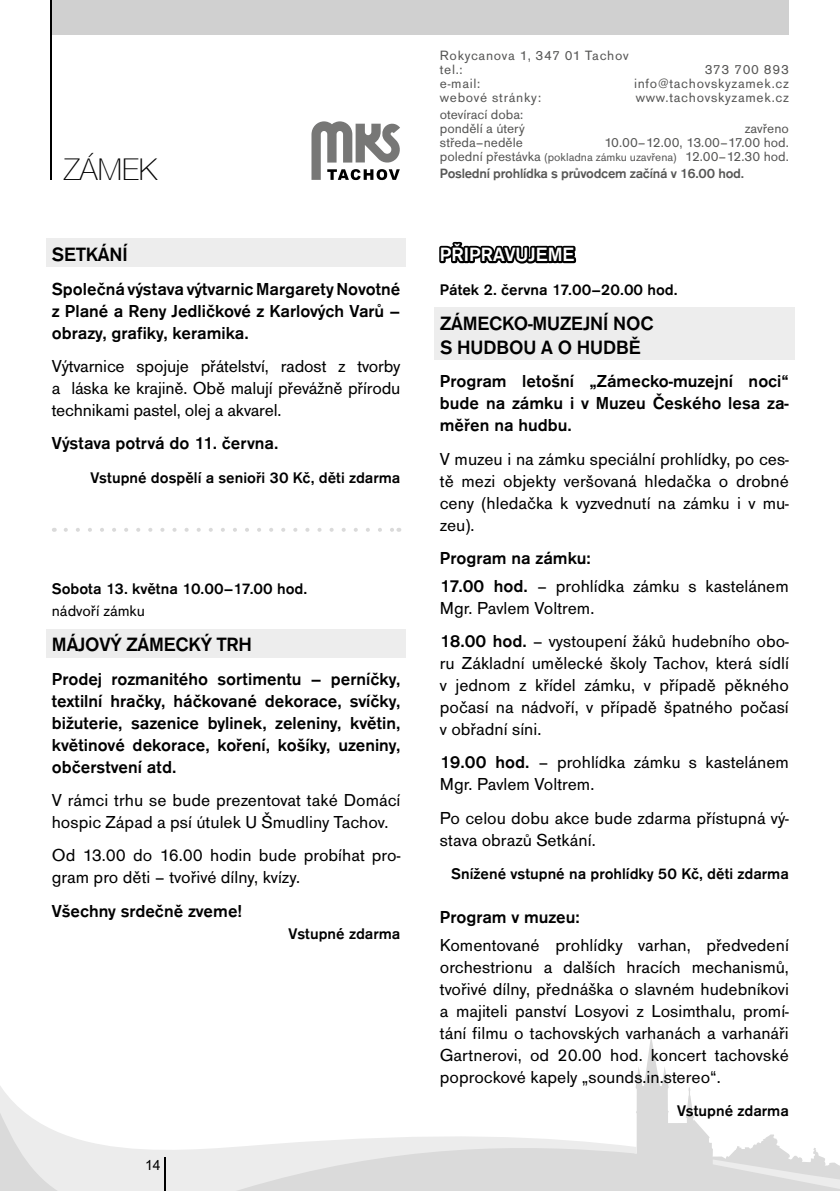
<style>
.page{position:relative;width:840px;height:1191px;background:#fff}
.page>*{position:absolute;margin:0;border:0;box-sizing:border-box;transform-origin:0 0}
.t1{font:100 30px "Helvetica Neue CE";color:#000}
.t2{font:500 20px/24px "Accius TOT";letter-spacing:-.005em;color:#000}
.t3{font:500 20px "Accius TOT";color:#fff}
.t4{font:18px/22px "Accius TOT";color:#000}
.t5{font:500 18px/22px "Accius TOT";color:#000;text-align:justify}
.t6{font:500 16px "Accius TOT";color:#000}
.t7{font:16px "Accius TOT";color:#000}
.t8{font:14px/14px "Accius TOT";letter-spacing:.015em;color:#575756}
.t9{font:14px/14px "Accius TOT";letter-spacing:.05em;color:#575756}
.t10{font:500 14px "Accius TOT";letter-spacing:-.02em;color:#575756}
.t11{font:14px "Arial";color:#000}
.s1{font-size:12px}
.s2{font-weight:500}
</style>
<div class="page">
<svg style="left:636px;top:1069px;width:189px;height:122px"></svg>
<svg style="left:0;top:1086px;width:636px;height:105px"></svg>
<svg style="left:712px;top:1159px;width:127px;height:32px;background:#dedede"></svg>
<hr style="left:165px;top:1156px;width:1px;height:35px;background:#000">
<div style="left:50px;top:0;width:738px;height:34px;background:#d0d0d0"></div>
<hr style="left:50px;top:0;width:1px;height:179px;background:#000">
<svg style="left:311px;top:121px;width:89px;height:59px"></svg>
<div style="left:46px;top:239px;width:360px;height:28px;background:#ededed"></div>
<svg style="left:66px;top:528px;width:326px;height:4px"></svg>
<div style="left:46px;top:629px;width:360px;height:28px;background:#ededed"></div>
<div style="left:434px;top:307px;width:360px;height:29px;background:#ededed"></div>
<div style="left:434px;top:331px;width:360px;height:29px;background:#ededed"></div>
<svg style="left:439px;top:241px;width:138px;height:23px"></svg>
<h1 class="t1" style="left:64px;top:152px;width:95px">ZÁMEK</h1>
<p class="t2" style="left:52px;top:243px;width:77px">SETKÁNÍ</p>
<p class="t5" style="left:52px;top:278px;width:350px">Společná výstava výtvarnic Margarety Novotné z Plané a Reny Jedličkové z Karlových Varů – obrazy, grafiky, keramika.</p>
<p class="t4" style="left:52px;top:355px;width:350px;text-align:justify">Výtvarnice spojuje přátelství, radost z tvorby a láska ke krajině. Obě malují převážně přírodu technikami pastel, olej a akvarel.</p>
<p class="t5" style="left:52px;top:432px;width:228px">Výstava potrvá do 11. června.</p>
<p class="t6" style="left:90px;top:468px;width:311px">Vstupné dospělí a senioři 30 Kč, děti zdarma</p>
<p class="t6" style="left:52px;top:580px;width:257px">Sobota 13. května 10.00–17.00 hod.</p>
<p class="t7" style="left:52px;top:602px;width:95px">nádvoří zámku</p>
<p class="t2" style="left:52px;top:633px;width:201px">MÁJOVÝ ZÁMECKÝ TRH</p>
<p class="t5" style="left:52px;top:668px;width:350px">Prodej rozmanitého sortimentu – perníčky, textilní hračky, háčkované dekorace, svíčky, bižuterie, sazenice bylinek, zeleniny, květin, květinové dekorace, koření, košíky, uzeniny, občerstvení atd.</p>
<p class="t4" style="left:52px;top:789px;width:350px">V rámci trhu se bude prezentovat také Domácí hospic Západ a psí útulek U Šmudliny Tachov.</p>
<p class="t4" style="left:52px;top:844px;width:350px">Od 13.00 do 16.00 hodin bude probíhat pro&shy;gram pro děti – tvořivé dílny, kvízy.</p>
<p class="t5" style="left:52px;top:900px;width:192px">Všechny srdečně zveme!</p>
<p class="t6" style="left:288px;top:924px;width:113px">Vstupné zdarma</p>
<p class="t11" style="left:145px;top:1155px;width:17px">14</p>
<p class="t9" style="left:439px;top:49px;width:190px">Rokycanova 1, 347 01 Tachov tel.:</p>
<p class="t9" style="left:704px;top:63px;width:85px">373 700 893</p>
<p class="t8" style="left:439px;top:77px;width:42px">e-mail:</p>
<p class="t9" style="left:633px;top:77px;width:156px">info@tachovskyzamek.cz</p>
<p class="t9" style="left:439px;top:91px;width:103px">webové stránky:</p>
<p class="t9" style="left:635px;top:91px;width:154px">www.tachovskyzamek.cz</p>
<p class="t8" style="left:439px;top:108px;width:86px">otevírací doba: pondělí a úterý</p>
<p class="t8" style="left:744px;top:122px;width:46px">zavřeno</p>
<p class="t8" style="left:439px;top:136px;width:85px">středa–neděle</p>
<p class="t8" style="left:439px;top:136px;width:350px;text-align:right">10.00–12.00, 13.00–17.00 hod.<br>polední přestávka <span class="s1">(pokladna zámku uzavřena)</span> 12.00–12.30 hod.</p>
<p class="t10" style="left:439px;top:166px;width:305px">Poslední prohlídka s průvodcem začíná v 16.00 hod.</p>
<p class="t3" style="left:439px;top:243px;width:136px">PŘIPRAVUJEME</p>
<p class="t6" style="left:439px;top:280px;width:239px">Pátek 2. června 17.00–20.00 hod.</p>
<p class="t2" style="left:440px;top:311px;width:215px">ZÁMECKO-MUZEJNÍ NOC<br>S HUDBOU A O HUDBĚ</p>
<p class="t5" style="left:439px;top:370px;width:350px">Program letošní „Zámecko-muzejní noci“ bude na zámku i v Muzeu Českého lesa za&shy;měřen na hudbu.</p>
<p class="t4" style="left:439px;top:448px;width:350px;text-align:justify">V muzeu i na zámku speciální prohlídky, po ces&shy;tě mezi objekty veršovaná hledačka o drobné ceny (hledačka k vyzvednutí na zámku i v mu&shy;zeu).</p>
<p class="t4" style="left:439px;top:544px;width:350px;line-height:27.6px"><span class="s2">Program na zámku:<br>17.00 hod.</span> – prohlídka zámku s kastelánem</p>
<p class="t4" style="left:439px;top:591px;width:350px;line-height:33.4px">Mgr. Pavlem Voltrem.<br><span class="s2">18.00 hod.</span> – vystoupení žáků hudebního obo-</p>
<p class="t4" style="left:439px;top:652px;width:350px;text-align:justify">ru Základní umělecké školy Tachov, která sídlí v jednom z křídel zámku, v případě pěkného počasí na nádvoří, v případě špatného počasí v obřadní síni.</p>
<p class="t4" style="left:439px;top:751px;width:350px"><span class="s2">19.00 hod.</span> – prohlídka zámku s kastelánem<br>Mgr. Pavlem Voltrem.</p>
<p class="t4" style="left:439px;top:807px;width:350px">Po celou dobu akce bude zdarma přístupná vý&shy;stava obrazů Setkání.</p>
<p class="t6" style="left:451px;top:865px;width:339px">Snížené vstupné na prohlídky 50 Kč, děti zdarma</p>
<p class="t5" style="left:439px;top:906px;width:141px">Program v muzeu:</p>
<p class="t4" style="left:439px;top:934px;width:350px;text-align:justify">Komentované prohlídky varhan, předvedení orchestrionu a dalších hracích mechanismů, tvořivé dílny, přednáška o slavném hudebníkovi a majiteli panství Losyovi z Losimthalu, promí&shy;tání filmu o tachovských varhanách a varhanáři Gartnerovi, od 20.00 hod. koncert tachovské poprockové kapely „sounds.in.stereo“.</p>
<p class="t6" style="left:676px;top:1102px;width:113px">Vstupné zdarma</p>
</div>
